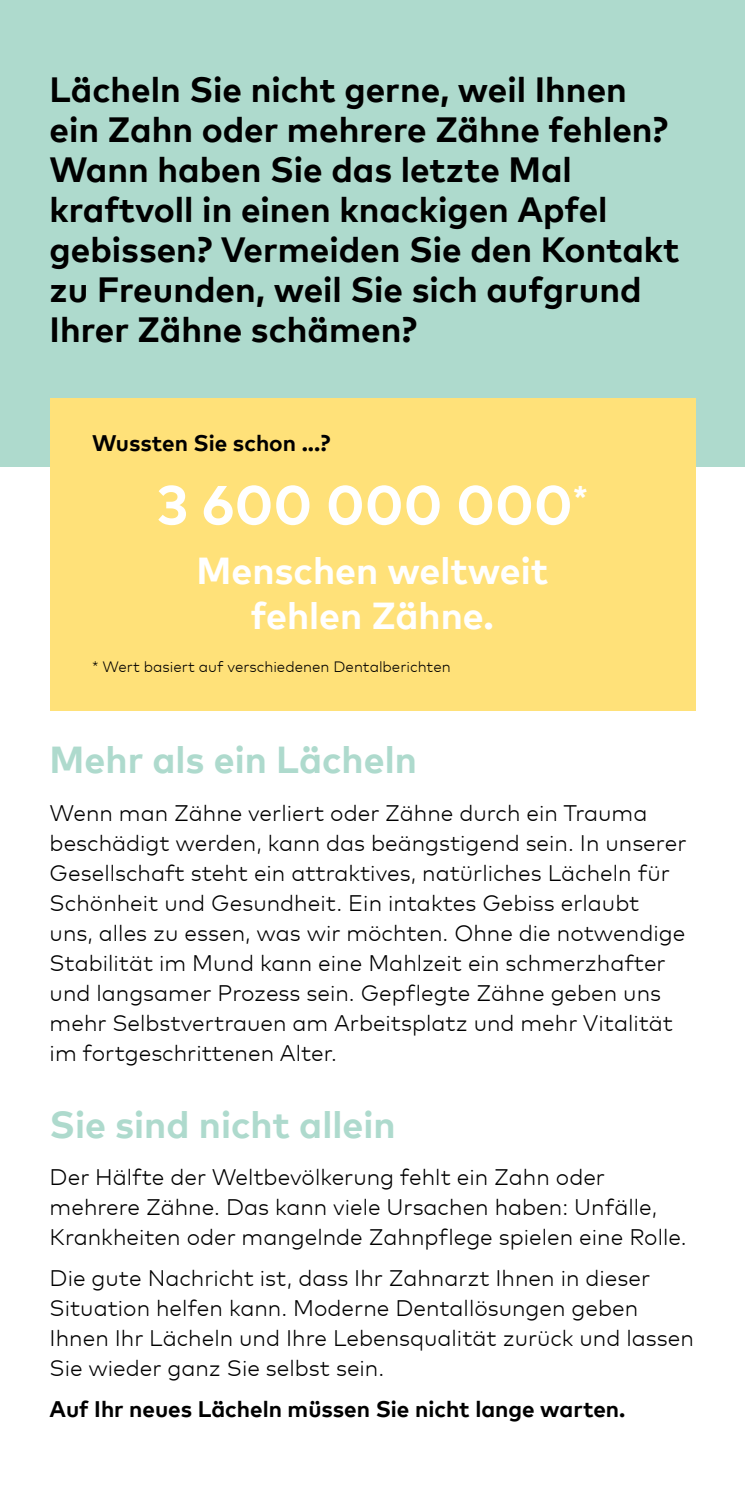
<style>
.page{position:relative;width:745px;height:1489px;background:#fff}
.page>*{position:absolute;margin:0;border:0;box-sizing:border-box;transform-origin:0 0}
.t1{font:700 55px "Mark Pro";color:#fff}
.t2{font:700 37.5px "Mark Pro";color:#aedacd}
.t3{font:700 37.5px/45px "Mark Pro";color:#fff;text-align:center}
.t4{font:700 35px/40px "Mark Pro";color:#000}
.t5{font:300 22.5px/30px "Mark Pro";color:#000}
.t6{font:700 22.5px "Mark Pro";color:#000}
.t7{font:300 15px "Mark Pro";color:#000}
</style>
<div class="page">
<div style="left:0;top:0;width:744px;height:466px;background:#aedacd"></div>
<div style="left:50px;top:398px;width:644px;height:312px;background:#ffe179"></div>
<h3 class="t4" style="left:50px;top:67px;width:630px">Lächeln Sie nicht gerne, weil Ihnen ein Zahn oder mehrere Zähne fehlen?<br>Wann haben Sie das letzte Mal kraftvoll in einen knackigen Apfel gebissen? Vermeiden Sie den Kontakt zu Freunden, weil Sie sich aufgrund<br>Ihrer Zähne schämen?</h3>
<p class="t6" style="left:92px;top:426px;width:239px">Wussten Sie schon ...?</p>
<h1 class="t1" style="left:157px;top:463px;width:432px">3 600 000 000<sup>*</sup></h1>
<h2 class="t3" style="left:196px;top:544px;width:353px">Menschen weltweit fehlen Zähne.</h2>
<p class="t7" style="left:92px;top:655px;width:360px">* Wert basiert auf verschiedenen Dentalberichten</p>
<h2 class="t2" style="left:50px;top:731px;width:368px">Mehr als ein Lächeln</h2>
<p class="t5" style="left:50px;top:796px;width:638px">Wenn man Zähne verliert oder Zähne durch ein Trauma beschädigt werden, kann das beängstigend sein. In unserer Gesellschaft steht ein attraktives, natürliches Lächeln für Schönheit und Gesundheit. Ein intaktes Gebiss erlaubt uns, alles zu essen, was wir möchten. Ohne die notwendige Stabilität im Mund kann eine Mahlzeit ein schmerzhafter und langsamer Prozess sein. Gepflegte Zähne geben uns mehr Selbstvertrauen am Arbeitsplatz und mehr Vitalität im fortgeschrittenen Alter.</p>
<h2 class="t2" style="left:50px;top:1095px;width:347px">Sie sind nicht allein</h2>
<p class="t5" style="left:50px;top:1160px;width:638px">Der Hälfte der Weltbevölkerung fehlt ein Zahn oder mehrere Zähne. Das kann viele Ursachen haben: Unfälle,<br>Krankheiten oder mangelnde Zahnpflege spielen eine Rolle.</p>
<p class="t5" style="left:50px;top:1261px;width:645px">Die gute Nachricht ist, dass Ihr Zahnarzt Ihnen in dieser Situation helfen kann. Moderne Dentallösungen geben Ihnen Ihr Lächeln und Ihre Lebensqualität zurück und lassen Sie wieder ganz Sie selbst sein.</p>
<p class="t6" style="left:50px;top:1391px;width:577px">Auf Ihr neues Lächeln müssen Sie nicht lange warten.</p>
</div>
